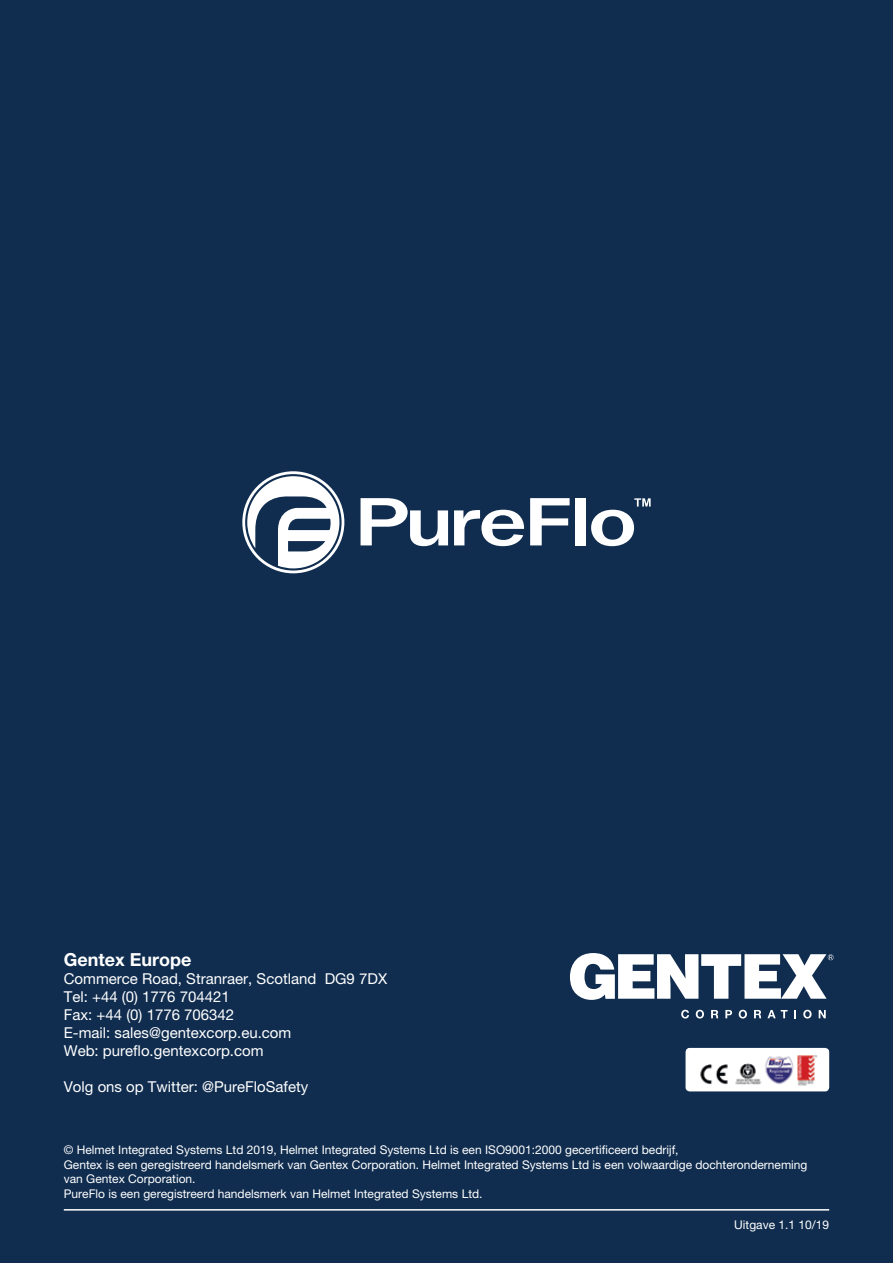
<style>
.page{position:relative;width:893px;height:1263px;background:#102d4f}
.page>*{position:absolute;margin:0;border:0;box-sizing:border-box;transform-origin:0 0}
.t1{font:700 18px "Helvetica Neue LT Pro";color:#fff}
.t2{font:15px/18px "Helvetica Neue LT Pro";color:#fff}
.t3{font:12px/14.4px "Helvetica Neue LT Pro";color:#fff}
</style>
<div class="page">
<svg style="left:361px;top:498px;width:87px;height:48px"></svg>
<svg style="left:454px;top:510px;width:70px;height:36px"></svg>
<svg style="left:530px;top:498px;width:40px;height:47px"></svg>
<div style="left:575px;top:498px;width:11px;height:47px;background:#fff"></div>
<svg style="left:591px;top:498px;width:60px;height:48px"></svg>
<svg style="left:242px;top:471px;width:102px;height:102px"></svg>
<svg style="left:681px;top:1010px;width:8px;height:8px"></svg>
<svg style="left:696px;top:1010px;width:8px;height:8px"></svg>
<svg style="left:711px;top:1010px;width:7px;height:8px"></svg>
<svg style="left:725px;top:1010px;width:7px;height:8px"></svg>
<svg style="left:739px;top:1010px;width:8px;height:8px"></svg>
<svg style="left:754px;top:1010px;width:7px;height:8px"></svg>
<svg style="left:767px;top:1010px;width:21px;height:8px"></svg>
<svg style="left:794px;top:1010px;width:2px;height:8px"></svg>
<svg style="left:803px;top:1010px;width:9px;height:8px"></svg>
<svg style="left:819px;top:1010px;width:7px;height:8px"></svg>
<svg style="left:570px;top:953px;width:264px;height:47px"></svg>
<hr style="left:64px;top:1209px;width:765px;height:1px;background:#fff">
<div style="left:686px;top:1048px;width:143px;height:43px;background:#fff;border-radius:4px"></div>
<img style="left:700px;top:1055px;width:118px;height:31px">
<h1 class="t1" style="left:64px;top:948px;width:129px">Gentex Europe</h1>
<p class="t2" style="left:64px;top:969px;width:325px">Commerce Road, Stranraer, Scotland DG9 7DX<br>Tel: +44 (0) 1776 704421<br>Fax: +44 (0) 1776 706342<br>E-mail: sales@gentexcorp.eu.com<br>Web: pureflo.gentexcorp.com</p>
<p class="t2" style="left:64px;top:1077px;width:246px">Volg ons op Twitter: @PureFloSafety</p>
<p class="t3" style="left:64px;top:1143px;width:745px">© Helmet Integrated Systems Ltd 2019, Helmet Integrated Systems Ltd is een ISO9001:2000 gecertificeerd bedrijf,<br>Gentex is een geregistreerd handelsmerk van Gentex Corporation. Helmet Integrated Systems Ltd is een volwaardige dochteronderneming van Gentex Corporation.<br>PureFlo is een geregistreerd handelsmerk van Helmet Integrated Systems Ltd.</p>
<p class="t3" style="left:734px;top:1217px;width:96px">Uitgave 1.1 10/19</p>
</div>
